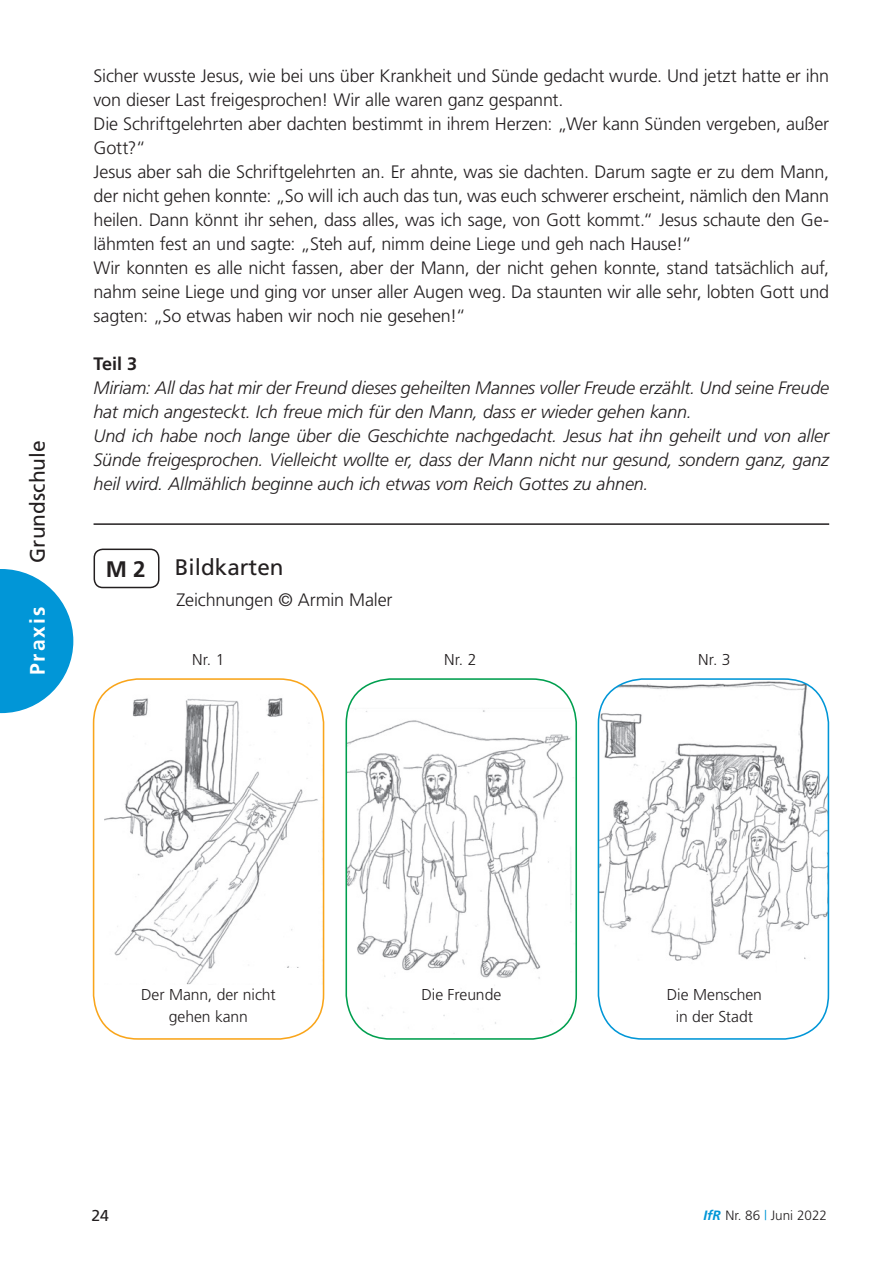
<style>
.page{position:relative;width:893px;height:1263px;background:#fff}
.page>*{position:absolute;margin:0;border:0;box-sizing:border-box;transform-origin:0 0}
.t1{font:22.5px "Frutiger";color:#231f20}
.t2{font:700 22.5px "Frutiger";color:#231f20}
.t3{font:21px "Frutiger";color:#231f20}
.t4{font:700 21px "Frutiger";letter-spacing:.1em;color:#fff}
.t5{font:300 18px/24px "Frutiger";letter-spacing:-.01em;color:#231f20}
.t6{font:italic 300 18px/24px "Frutiger";letter-spacing:-.01em;color:#231f20}
.t7{font:700 18px "Frutiger";color:#231f20}
.t8{font:300 15.75px/22.5px "Frutiger";letter-spacing:-.005em;color:#231f20;text-align:center}
.t9{font:15.75px "Frutiger";color:#231f20}
.t10{font:300 13.5px "Frutiger";color:#231f20}
.s1{font-weight:700;font-style:italic;color:#0196d7}
.s2{color:#0196d7}
</style>
<div class="page">
<svg style="left:0;top:569px;width:73px;height:144px"></svg>
<div style="left:94px;top:549px;width:65px;height:39px;border:2px solid #231f20;border-radius:9px"></div>
<hr style="left:94px;top:523px;width:735px;height:2px;background:#231f20">
<img style="left:104px;top:679px;width:220px;height:305px">
<div style="left:93px;top:678px;width:231px;height:362px;border:2px solid #f9a51b;border-radius:44px"></div>
<img style="left:348px;top:708px;width:228px;height:326px">
<div style="left:345px;top:678px;width:232px;height:362px;border:2px solid #009f4f;border-radius:44px"></div>
<img style="left:598px;top:679px;width:230px;height:282px">
<div style="left:598px;top:678px;width:231px;height:362px;border:2px solid #0196d7;border-radius:44px"></div>
<div style="left:277px;top:968px;width:27px;height:28px;background:#fff"></div>
<div style="left:523px;top:1006px;width:27px;height:28px;background:#fff"></div>
<div style="left:777px;top:947px;width:27px;height:28px;background:#fff"></div>
<p class="t3" style="left:25px;top:563px;width:124px;rotate:-90deg">Grundschule</p>
<p class="t4" style="left:25px;top:675px;width:70px;rotate:-90deg">Praxis</p>
<p class="t5" style="left:94px;top:64px;width:737px">Sicher wusste Jesus, wie bei uns über Krankheit und Sünde gedacht wurde. Und jetzt hatte er ihn von dieser Last freigesprochen! Wir alle waren ganz gespannt.<br>Die Schriftgelehrten aber dachten bestimmt in ihrem Herzen: „Wer kann Sünden vergeben, außer Gott?“<br>Jesus aber sah die Schriftgelehrten an. Er ahnte, was sie dachten. Darum sagte er zu dem Mann, der nicht gehen konnte: „So will ich auch das tun, was euch schwerer erscheint, nämlich den Mann heilen. Dann könnt ihr sehen, dass alles, was ich sage, von Gott kommt.“ Jesus schaute den Ge&shy;lähmten fest an und sagte: „Steh auf, nimm deine Liege und geh nach Hause!“<br>Wir konnten es alle nicht fassen, aber der Mann, der nicht gehen konnte, stand tatsächlich auf, nahm seine Liege und ging vor unser aller Augen weg. Da staunten wir alle sehr, lobten Gott und sagten: „So etwas haben wir noch nie gesehen!“</p>
<p class="t7" style="left:94px;top:353px;width:45px">Teil 3</p>
<p class="t6" style="left:94px;top:376px;width:737px">Miriam: All das hat mir der Freund dieses geheilten Mannes voller Freude erzählt. Und seine Freude hat mich angesteckt. Ich freue mich für den Mann, dass er wieder gehen kann.<br>Und ich habe noch lange über die Geschichte nachgedacht. Jesus hat ihn geheilt und von aller Sünde freigesprochen. Vielleicht wollte er, dass der Mann nicht nur gesund, sondern ganz, ganz heil wird. Allmählich beginne auch ich etwas vom Reich Gottes zu ahnen.</p>
<p class="t2" style="left:106px;top:556px;width:42px">M 2</p>
<p class="t1" style="left:175px;top:553px;width:110px">Bildkarten</p>
<p class="t5" style="left:176px;top:588px;width:218px">Zeichnungen © Armin Maler</p>
<p class="t8" style="left:192px;top:648px;width:34px">Nr. 1</p>
<p class="t8" style="left:444px;top:648px;width:34px">Nr. 2</p>
<p class="t8" style="left:698px;top:648px;width:34px">Nr. 3</p>
<p class="t8" style="left:141px;top:983px;width:136px">Der Mann, der nicht gehen kann</p>
<p class="t8" style="left:421px;top:983px;width:81px">Die Freunde</p>
<p class="t8" style="left:667px;top:983px;width:97px">Die Menschen in der Stadt</p>
<p class="t9" style="left:91px;top:1206px;width:19px">24</p>
<p class="t10" style="left:703px;top:1208px;width:125px"><span class="s1">IfR</span> Nr. 86 <span class="s2">|</span> Juni 2022</p>
</div>
